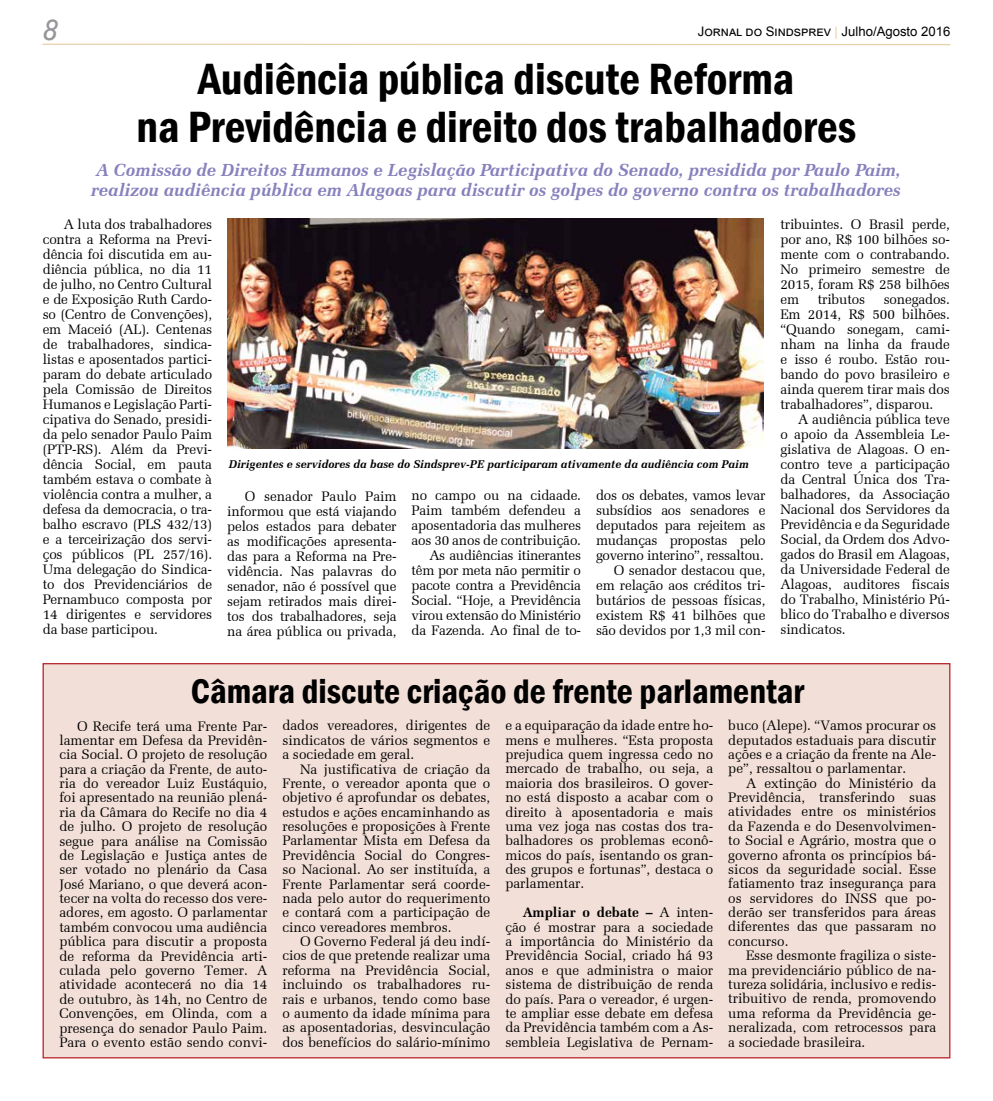
<style>
.page{position:relative;width:993px;height:1101px;background:#fff}
.page>*{position:absolute;margin:0;border:0;box-sizing:border-box;transform-origin:0 0}
.t1{font:600 condensed 45px/47.5px "Franklin Gothic";color:#000;text-align:center}
.t2{font:600 condensed 35px "Franklin Gothic";color:#000}
.t3{font:italic 30px "Rockwell";color:#95979a}
.t4{font:italic 700 17.5px/20px "Zapf Elliptical 711 BT";color:#8781bd}
.t5{font:13.75px/14.4px "Zapf Elliptical 711 BT";letter-spacing:-.01em;color:#000;text-align:justify}
.t6{font:13.12px "Arial";color:#000}
.t7{font:italic 700 11.25px "Zapf Elliptical 711 BT";color:#000}
.s1{color:#e8d0a9}
.s2{font-weight:700}
</style>
<div class="page">
<hr style="left:43px;top:44px;width:907px;height:1px;background:#e8d0a9">
<img style="left:227px;top:218px;width:536px;height:230px">
<div style="left:43px;top:663px;width:907px;height:395px;background:#f2e0d8;border:1px solid #b51f24"></div>
<h3 class="t3" style="left:43px;top:13px;width:17px">8</h3>
<p class="t6" style="left:697px;top:22px;width:254px">Jornal do Sindsprev <span class="s1">|</span> Julho/Agosto 2016</p>
<h1 class="t1" style="left:136px;top:55px;width:721px">Audiência pública discute Reforma<br>na Previdência e direito dos trabalhadores</h1>
<p class="t4" style="left:91px;top:160px;width:810px">A Comissão de Direitos Humanos e Legislação Participativa do Senado, presidida por Paulo Paim, realizou audiência pública em Alagoas para discutir os golpes do governo contra os trabalhadores</p>
<p class="t5" style="left:43px;top:216px;width:171px;line-height:15px;text-indent:21px">A luta dos trabalhadores contra a Reforma na Previ&shy;dência foi discutida em au&shy;diência pública, no dia 11 de julho, no Centro Cultural e de Exposição Ruth Cardo&shy;so (Centro de Convenções), em Maceió (AL). Centenas de trabalhadores, sindica&shy;listas e aposentados partici&shy;param do debate articulado pela Comissão de Direitos Humanos e Legislação Parti&shy;cipativa do Senado, presidi&shy;da pelo senador Paulo Paim (PTP-RS). Além da Previ&shy;dência Social, em pauta também estava o combate à violência contra a mulher, a defesa da democracia, o tra&shy;balho escravo (PLS 432/13) e a terceirização dos servi&shy;ços públicos (PL 257/16).<br>Uma delegação do Sindica&shy;to dos Previdenciários de Pernambuco composta por 14 dirigentes e servidores da base participou.</p>
<p class="t7" style="left:229px;top:457px;width:521px">Dirigentes e servidores da base do Sindsprev-PE participaram ativamente da audiência com Paim</p>
<p class="t5" style="left:227px;top:488px;width:171px;line-height:15px;text-indent:18px">O senador Paulo Paim informou que está viajando pelos estados para debater as modificações apresenta&shy;das para a Reforma na Pre&shy;vidência. Nas palavras do senador, não é possível que sejam retirados mais direi&shy;tos dos trabalhadores, seja na área pública ou privada,</p>
<p class="t5" style="left:411px;top:488px;width:171px;line-height:15px;text-align:right">no campo ou na cidaade.<br>Paim também defendeu a aposentadoria das mulheres aos 30 anos de contribuição.<br>As audiências itinerantes têm por meta não permitir o pacote contra a Previdência<br>Social. “Hoje, a Previdência virou extensão do Ministério da Fazenda. Ao final de to-</p>
<p class="t5" style="left:596px;top:488px;width:171px;line-height:15px;text-align:right">dos os debates, vamos levar subsídios aos senadores e deputados para rejeitem as mudanças propostas pelo governo interino”, ressaltou.<br>O senador destacou que, em relação aos créditos tri&shy;butários de pessoas físicas, existem R$ 41 bilhões que são devidos por 1,3 mil con-</p>
<p class="t5" style="left:780px;top:216px;width:171px;line-height:15px">tribuintes. O Brasil perde, por ano, R$ 100 bilhões so&shy;mente com o contrabando.<br>No primeiro semestre de 2015, foram R$ 258 bilhões em</p>
<p class="t5" style="left:780px;top:291px;width:171px;line-height:15px;text-indent:103px">sonegados.<br>Em 2014, R$ 500 bilhões. “Quando sonegam, cami&shy;nham na linha da fraude e isso é roubo. Estão rou&shy;bando do povo brasileiro e ainda querem tirar mais dos trabalhadores”, disparou.</p>
<p class="t5" style="left:780px;top:411px;width:171px;line-height:15px;text-indent:18px">A audiência pública teve o apoio da Assembleia Le&shy;gislativa de Alagoas. O en&shy;contro teve a participação da Central Única dos Tra&shy;balhadores, da Associação Nacional dos Servidores da Previdência e da Seguridade Social, da Ordem dos Advo&shy;gados do Brasil em Alagoas, da Universidade Federal de Alagoas, auditores fiscais do Trabalho, Ministério Pú&shy;blico do Trabalho e diversos sindicatos.</p>
<p class="t5" style="left:817px;top:291px;width:49px">tributos</p>
<h2 class="t2" style="left:191px;top:667px;width:614px">Câmara discute criação de frente parlamentar</h2>
<p class="t5" style="left:59px;top:718px;width:209px;text-indent:18px">O Recife terá uma Frente Par&shy;lamentar em Defesa da Previdên&shy;cia Social. O projeto de resolução para a criação da Frente, de auto&shy;ria do vereador Luiz Eustáquio, foi apresentado na reunião plená&shy;ria da Câmara do Recife no dia 4 de julho. O projeto de resolução segue para análise na Comissão de Legislação e Justiça antes de ser votado no plenário da Casa José Mariano, o que deverá acon&shy;tecer na volta do recesso dos vere&shy;adores, em agosto. O parlamentar também convocou uma audiência pública para discutir a proposta de reforma da Previdência arti&shy;culada pelo governo Temer. A atividade acontecerá no dia 14 de outubro, às 14h, no Centro de Convenções, em Olinda, com a presença do senador Paulo Paim.<br>Para o evento estão sendo convi-</p>
<p class="t5" style="left:282px;top:718px;width:209px">dados vereadores, dirigentes de sindicatos de vários segmentos e a sociedade em geral.</p>
<p class="t5" style="left:728px;top:718px;width:209px">buco (Alepe). “Vamos procurar os deputados estaduais para discutir ações e a criação da frente na Ale&shy;pe”, ressaltou o parlamentar.</p>
<p class="t5" style="left:728px;top:775px;width:209px;text-indent:18px">A extinção do Ministério da Previdência, transferindo suas atividades entre os ministérios da Fazenda e do Desenvolvimen&shy;to Social e Agrário, mostra que o governo afronta os princípios bá&shy;sicos da seguridade social. Esse fatiamento traz insegurança para os servidores do INSS que po&shy;derão ser transferidos para áreas diferentes das que passaram no concurso.</p>
<p class="t5" style="left:728px;top:948px;width:209px;text-indent:18px">Esse desmonte fragiliza o siste&shy;ma previdenciário público de na&shy;tureza solidária, inclusivo e redis&shy;tribuitivo de renda, promovendo uma reforma da Previdência ge&shy;neralizada, com retrocessos para a sociedade brasileira.</p>
<p class="t5" style="left:505px;top:718px;width:209px">e a equiparação da idade entre ho&shy;mens e mulheres. “Esta proposta prejudica quem ingressa cedo no mercado de trabalho, ou seja, a maioria dos brasileiros. O gover&shy;no está disposto a acabar com o direito à aposentadoria e mais uma vez joga nas costas dos tra&shy;balhadores os problemas econô&shy;micos do país, isentando os gran&shy;des grupos e fortunas”, destaca o parlamentar.</p>
<p class="t5" style="left:505px;top:905px;width:209px;text-indent:18px"><span class="s2">Ampliar o debate –</span> A inten&shy;ção é mostrar para a sociedade a importância do Ministério da Previdência Social, criado há 93 anos e que administra o maior sistema de distribuição de renda do país. Para o vereador, é urgen&shy;te ampliar esse debate em defesa da Previdência também com a As&shy;sembleia Legislativa de Pernam-</p>
<p class="t5" style="left:282px;top:761px;width:209px;text-indent:18px">Na justificativa de criação da Frente, o vereador aponta que o objetivo é aprofundar os debates, estudos e ações encaminhando as resoluções e proposições à Frente Parlamentar Mista em Defesa da Previdência Social do Congres&shy;so Nacional. Ao ser instituída, a Frente Parlamentar será coorde&shy;nada pelo autor do requerimento e contará com a participação de cinco vereadores membros.</p>
<p class="t5" style="left:282px;top:933px;width:209px;text-indent:18px">O Governo Federal já deu indí&shy;cios de que pretende realizar uma reforma na Previdência Social, incluindo os trabalhadores ru&shy;rais e urbanos, tendo como base o aumento da idade mínima para as aposentadorias, desvinculação dos benefícios do salário-mínimo</p>
</div>
